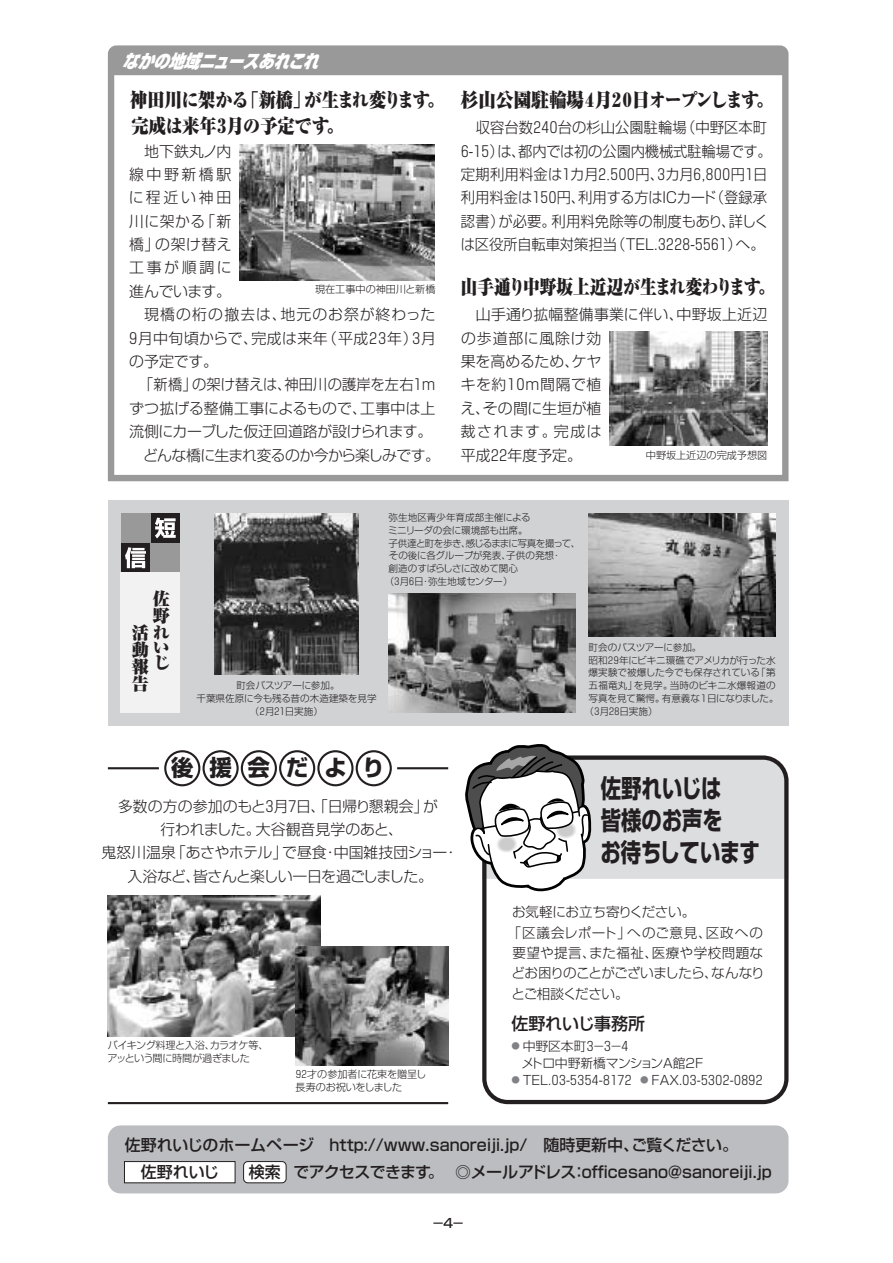
<style>
.page{position:relative;width:893px;height:1263px;background:#fff}
.page>*{position:absolute;margin:0;border:0;box-sizing:border-box;transform-origin:0 0}
.t1{font:700 25.5px/32px "Shin Go";letter-spacing:-.01em;color:#231f20;scale:.8 1}
.t2{font:700 22.5px "Shin Go";letter-spacing:.705em;color:#231f20}
.t3{font:900 19.2px "Ryumin";letter-spacing:-.03em;color:#231f20;scale:.9 1}
.t4{font:900 19.2px "Ryumin";letter-spacing:-.095em;color:#231f20;scale:.92 1}
.t5{font:900 19.2px "Ryumin";color:#231f20;scale:.87 1}
.t6{font:italic 900 18px "Shin Go";color:#fff;scale:.85 1}
.t7{font:900 16.95px/17px "Ryumin";color:#231f20;text-align:right}
.t8{font:500 16.95px "Shin Go";letter-spacing:-.005em;color:#231f20}
.t9{font:500 15.9px/26.8px "Shin Go";color:#231f20}
.t10{font:300 14.85px/23.4px "Shin Go";color:#231f20;scale:.96 1}
.t11{font:300 14.85px "Shin Go";color:#231f20}
.t12{font:300 14.85px/23.4px "Shin Go";letter-spacing:-.02em;color:#231f20;text-align:center}
.t13{font:300 14.85px/23.4px "Shin Go";letter-spacing:.02em;color:#231f20}
.t14{font:300 14.85px "Shin Go";letter-spacing:-.025em;color:#231f20}
.t15{font:300 14.85px "Shin Go";letter-spacing:-.05em;color:#231f20}
.t16{font:300 14.85px "Shin Go";letter-spacing:.07em;color:#231f20}
.t17{font:300 13.5px "Shin Go";letter-spacing:-.045em;color:#231f20}
.t18{font:300 13.5px "Shin Go";letter-spacing:.06em;color:#231f20}
.t19{font:300 13.5px "Shin Go";letter-spacing:.035em;color:#231f20}
.t20{font:300 13.5px "Shin Go";letter-spacing:-.02em;color:#231f20}
.t21{font:300 13.5px "Shin Go";letter-spacing:-.035em;color:#231f20}
.t22{font:300 12.75px "Shin Go";letter-spacing:-.43em;color:#231f20}
.t23{font:300 12.75px/17px "Shin Go";letter-spacing:-.015em;color:#231f20}
.t24{font:500 12.75px "Shin Go";color:#231f20}
.t25{font:300 10.05px/12.8px "Shin Go";letter-spacing:-.015em;color:#231f20}
.t26{font:300 10.05px/12.8px "Shin Go";letter-spacing:-.045em;color:#231f20}
.t27{font:300 9.6px/12.8px "Shin Go";letter-spacing:-.02em;color:#231f20;text-align:center}
.t28{font:300 9.6px "Shin Go";color:#231f20}
.t29{font:300 9.6px "Shin Go";letter-spacing:-.065em;color:#231f20}
.t30{font:300 9.6px "Shin Go";letter-spacing:.015em;color:#231f20}
.t31{font:300 9.6px "Shin Go";letter-spacing:-.045em;color:#231f20}
.t32{font:300 9.6px "Shin Go";letter-spacing:-.225em;color:#231f20}
</style>
<div class="page">
<div style="left:108px;top:500px;width:680px;height:226px;background:#d1d2d4"></div>
<hr style="left:108px;top:1102px;width:340px;height:2px;background:#231f20">
<div style="left:150px;top:513px;width:30px;height:30px;background:#231f20"></div>
<div style="left:121px;top:543px;width:29px;height:30px;background:#231f20"></div>
<div style="left:150px;top:543px;width:30px;height:30px;background:#999"></div>
<div style="left:121px;top:513px;width:29px;height:30px;background:#999"></div>
<svg style="left:155px;top:518px;width:21px;height:20px"></svg>
<svg style="left:125px;top:547px;width:21px;height:21px"></svg>
<img style="left:588px;top:513px;width:187px;height:123px">
<img style="left:388px;top:594px;width:188px;height:119px">
<div style="left:121px;top:573px;width:59px;height:140px;background:#f2f2f2"></div>
<img style="left:214px;top:513px;width:145px;height:162px">
<img style="left:108px;top:896px;width:212px;height:140px">
<img style="left:295px;top:947px;width:153px;height:119px">
<svg style="left:482px;top:894px;width:306px;height:210px"></svg>
<svg style="left:108px;top:45px;width:680px;height:436px"></svg>
<div style="left:108px;top:1125px;width:680px;height:68px;background:#bcbdc0;border-radius:13px"></div>
<div style="left:124px;top:1161px;width:111px;height:22px;background:#fff;border:1px solid #231f20"></div>
<div style="left:243px;top:1161px;width:43px;height:22px;background:#fff;border:1px solid #231f20;border-radius:4px"></div>
<hr style="left:108px;top:767px;width:51px;height:2px;background:#231f20">
<hr style="left:397px;top:767px;width:51px;height:2px;background:#231f20">
<div style="left:164px;top:750px;width:36px;height:36px;border:2px solid #231f20;border-radius:50%"></div>
<div style="left:202px;top:750px;width:37px;height:36px;border:2px solid #231f20;border-radius:50%"></div>
<div style="left:241px;top:750px;width:36px;height:36px;border:2px solid #231f20;border-radius:50%"></div>
<div style="left:279px;top:750px;width:36px;height:36px;border:2px solid #231f20;border-radius:50%"></div>
<div style="left:317px;top:750px;width:36px;height:36px;border:2px solid #231f20;border-radius:50%"></div>
<div style="left:355px;top:750px;width:37px;height:36px;border:2px solid #231f20;border-radius:50%"></div>
<svg style="left:465px;top:744px;width:323px;height:150px"></svg>
<img style="left:239px;top:144px;width:196px;height:136px">
<img style="left:610px;top:331px;width:157px;height:115px">
<p class="t6" style="left:122px;top:48px;width:241px">なかの地域ニュースあれこれ</p>
<p class="t3" style="left:130px;top:87px;width:351px">神田川に架かる「新橋」が生まれ変ります。</p>
<p class="t3" style="left:131px;top:113px;width:238px">完成は来年３月の予定です。</p>
<p class="t11" style="left:144px;top:141px;width:89px">地下鉄丸ノ内</p>
<p class="t11" style="left:129px;top:165px;width:104px">線中野新橋駅</p>
<p class="t11" style="left:129px;top:188px;width:104px">に程近い神田</p>
<p class="t11" style="left:129px;top:211px;width:104px">川に架かる「新</p>
<p class="t11" style="left:129px;top:235px;width:104px">橋」の架け替え</p>
<p class="t11" style="left:129px;top:258px;width:104px">工事が順調に</p>
<p class="t11" style="left:129px;top:282px;width:104px">進んでいます。</p>
<p class="t16" style="left:144px;top:305px;width:293px">現橋の桁の撤去は、地元のお祭が終わった</p>
<p class="t11" style="left:126px;top:328px;width:312px">９月中旬頃からで、完成は来年（平成２３年）３月</p>
<p class="t11" style="left:129px;top:352px;width:90px">の予定です。</p>
<p class="t10" style="left:139px;top:372px;width:311px">「新橋」の架け替えは、神田川の護岸を左右１ｍ</p>
<p class="t11" style="left:129px;top:399px;width:308px">ずつ拡げる整備工事によるもので、工事中は上</p>
<p class="t14" style="left:129px;top:422px;width:305px">流側にカーブした仮迂回道路が設けられます。</p>
<p class="t15" style="left:143px;top:445px;width:298px">どんな橋に生まれ変るのか今から楽しみです。</p>
<p class="t25" style="left:315px;top:283px;width:122px">現在工事中の神田川と新橋</p>
<p class="t4" style="left:461px;top:87px;width:342px">杉山公園駐輪場４月２０日オープンします。</p>
<p class="t10" style="left:458px;top:115px;width:328px;text-indent:18px">収容台数２４０台の杉山公園駐輪場（中野区本町<br>６-１５）は、都内では初の公園内機械式駐輪場です。定期利用料金は１カ月２．５００円、３カ月６，８００円１日利用料金は１５０円、利用する方はICカード（登録承認書）が必要。利用料免除等の制度もあり、詳しくは区役所自転車対策担当（TEL.３２２８-５５６１）へ。</p>
<p class="t5" style="left:461px;top:274px;width:362px">山手通り中野坂上近辺が生まれ変わります。</p>
<p class="t13" style="left:461px;top:302px;width:308px;text-indent:15px">山手通り拡幅整備事業に伴い、中野坂上近辺の歩道部に風除け効<br>果を高めるため、ケヤ<br>キを約１０m間隔で植<br>え、その間に生垣が植<br>裁されます。完成は<br>平成２２年度予定。</p>
<p class="t25" style="left:646px;top:448px;width:123px">中野坂上近辺の完成予想図</p>
<p class="t7" style="left:132px;top:590px;width:39px">佐野活れ</p>
<p class="t7" style="left:153px;top:639px;width:19px;line-height:15px;text-align:left">いじ</p>
<p class="t7" style="left:132px;top:641px;width:19px;text-align:justify">動報告</p>
<p class="t28" style="left:388px;top:511px;width:144px">弥生地区青少年育成部主催による</p>
<p class="t27" style="left:388px;top:523px;width:141px">ミニリーダの会に環境部も出席。</p>
<p class="t29" style="left:388px;top:537px;width:193px">子供達と町を歩き、感じるままに写真を撮って、</p>
<p class="t28" style="left:388px;top:550px;width:174px">その後に各グループが発表、子供の発想・</p>
<p class="t27" style="left:388px;top:562px;width:131px">創造のすばらしさに改めて関心</p>
<p class="t31" style="left:384px;top:575px;width:129px">（３月６日・弥生地域センター）</p>
<p class="t27" style="left:196px;top:679px;width:182px">町会バスツアーに参加。<br>千葉県佐原に今も残る昔の木造建築を見学（２月２１日実施）</p>
<p class="t27" style="left:588px;top:640px;width:114px">町会のバスツアーに参加。</p>
<p class="t27" style="left:588px;top:653px;width:189px">昭和２９年にビキニ環礁でアメリカが行った水</p>
<p class="t28" style="left:588px;top:667px;width:189px">爆実験で被爆した今でも保存されている「第</p>
<p class="t30" style="left:588px;top:679px;width:189px">五福竜丸」を見学。当時のビキニ水爆報道の</p>
<p class="t27" style="left:588px;top:691px;width:192px">写真を見て驚愕。有意義な1日になりました。</p>
<p class="t32" style="left:584px;top:705px;width:75px">（３月２８日実施）</p>
<h2 class="t2" style="left:171px;top:753px;width:215px">後援会だより</h2>
<p class="t12" style="left:102px;top:794px;width:358px">多数の方の参加のもと３月７日、「日帰り懇親会」が<br>行われました。大谷観音見学のあと、<br>鬼怒川温泉「あさやホテル」で昼食・中国雑技団ショー・入浴など、皆さんと楽しい一日を過ごしました。</p>
<h1 class="t1" style="left:600px;top:771px;width:201px">佐野れいじは<br>皆様のお声を<br>お待ちしています</h1>
<p class="t26" style="left:108px;top:1039px;width:162px">バイキング料理と入浴、カラオケ等、アッという間に時間が過ぎました</p>
<p class="t25" style="left:293px;top:1067px;width:134px">９２才の参加者に花束を贈呈し長寿のお祝いをしました</p>
<p class="t20" style="left:512px;top:904px;width:185px">お気軽にお立ち寄りください。</p>
<p class="t18" style="left:507px;top:924px;width:257px">「区議会レポート」へのご意見、区政への</p>
<p class="t19" style="left:512px;top:944px;width:252px">要望や提言、また福祉、医療や学校問題な</p>
<p class="t17" style="left:511px;top:965px;width:254px">どお困りのことがございましたら、なんなり</p>
<p class="t21" style="left:511px;top:985px;width:119px">とご相談ください。</p>
<p class="t8" style="left:511px;top:1012px;width:135px">佐野れいじ事務所</p>
<p class="t23" style="left:521px;top:1037px;width:185px;text-indent:-10px"><sup>●</sup> 中野区本町３－３－４<br>メトロ中野新橋マンションA館2Ｆ</p>
<p class="t22" style="left:511px;top:1072px;width:256px"><sup>●</sup> TEL.０３-５３５４-８１７２ <sup>●</sup> FAX.０３-５３０２-０８９２</p>
<p class="t9" style="left:141px;top:1131px;width:598px;text-indent:-16px">佐野れいじのホームページ http://www.sanoreiji.jp/ 随時更新中、ご覧ください。佐野れいじ</p>
<p class="t9" style="left:249px;top:1158px;width:524px">検索 でアクセスできます。 ◎メールアドレス：officesano@sanoreiji.jp</p>
<p class="t24" style="left:431px;top:1215px;width:35px">－4－</p>
</div>
